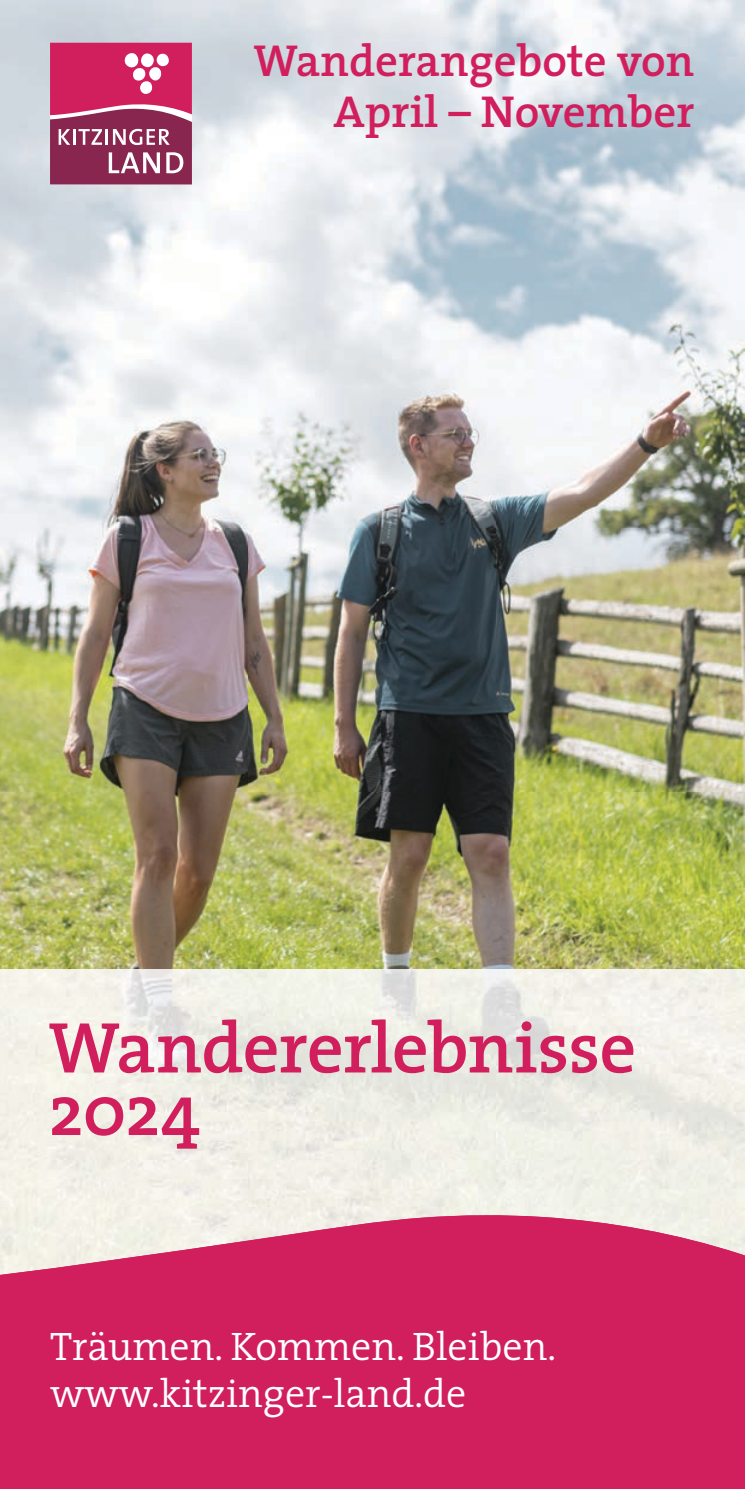
<style>
.page{position:relative;width:745px;height:1489px;background:#fff}
.page>*{position:absolute;margin:0;border:0;box-sizing:border-box;transform-origin:0 0}
.t1{font:600 72.5px/62.5px "The Serif";letter-spacing:-.015em;color:#d11f5d}
.t2{font:600 45px/50px "The Serif";color:#d11f5d;text-align:right}
.t3{font:300 40px/47.5px "The Serif";color:#fff}
</style>
<div class="page">
<img style="left:0;top:0;width:744px;height:1214px">
<svg style="left:0;top:1214px;width:744px;height:274px;background:#d33068"></svg>
<svg style="left:50px;top:43px;width:142px;height:141px;background:#b7416d"></svg>
<p class="t2" style="left:254px;top:35px;width:442px">Wanderangebote von<br>April – November</p>
<h1 class="t1" style="left:49px;top:1014px;width:588px">Wandererlebnisse<br>2024</h1>
<p class="t3" style="left:50px;top:1320px;width:507px">Träumen. Kommen. Bleiben. www.kitzinger-land.de</p>
</div>
